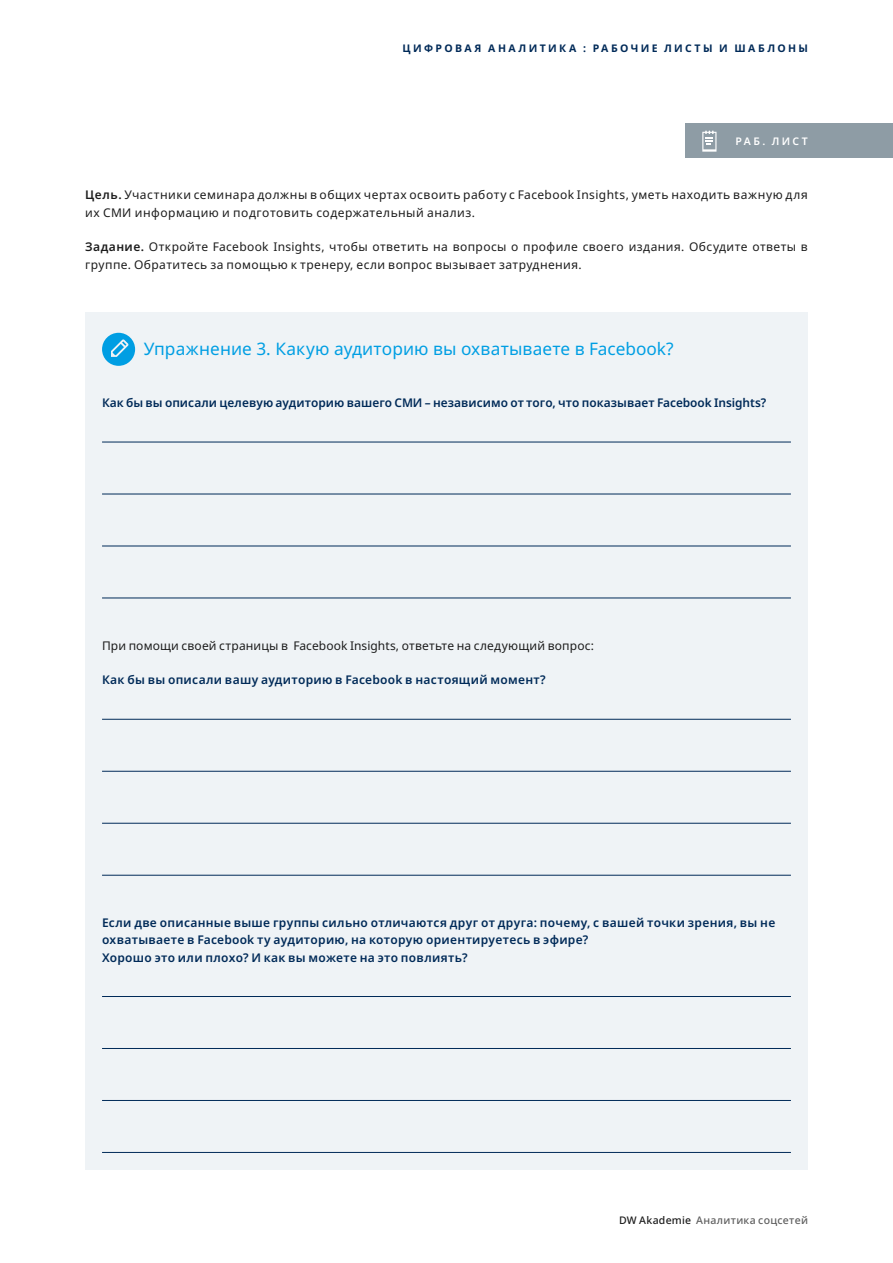
<style>
.page{position:relative;width:893px;height:1263px;background:#fff}
.page>*{position:absolute;margin:0;border:0;box-sizing:border-box;transform-origin:0 0}
.t1{font:17.25px "Noto Sans";letter-spacing:.005em;color:#009ee3}
.t2{font:600 12px/17.4px "Noto Sans";letter-spacing:.02em;color:#002a58}
.t3{font:12px/17.4px "Noto Sans";letter-spacing:.035em;color:#1c1c1c}
.t4{font:12px "Noto Sans";letter-spacing:.01em;color:#1c1c1c}
.t5{font:700 10.5px "Noto Sans";letter-spacing:.225em;color:#002a58}
.t6{font:500 10.5px "Noto Sans";letter-spacing:.025em;color:#5e5e5e}
.t7{font:600 10.5px "Noto Sans";letter-spacing:.22em;color:#fff}
.s1{font-weight:600}
.s2{color:#1c1c1c}
</style>
<div class="page">
<div style="left:686px;top:123px;width:207px;height:35px;background:#8e9ca5"></div>
<svg style="left:702px;top:131px;width:14px;height:21px"></svg>
<div style="left:85px;top:312px;width:723px;height:857px;background:#eff3f6"></div>
<hr style="left:102px;top:442px;width:689px;height:1px;background:#002a58">
<hr style="left:102px;top:494px;width:689px;height:1px;background:#002a58">
<hr style="left:102px;top:546px;width:689px;height:1px;background:#002a58">
<hr style="left:102px;top:598px;width:689px;height:1px;background:#002a58">
<hr style="left:102px;top:719px;width:689px;height:1px;background:#002a58">
<hr style="left:102px;top:771px;width:689px;height:1px;background:#002a58">
<hr style="left:102px;top:823px;width:689px;height:1px;background:#002a58">
<hr style="left:102px;top:875px;width:689px;height:1px;background:#002a58">
<hr style="left:102px;top:996px;width:689px;height:1px;background:#002a58">
<hr style="left:102px;top:1048px;width:689px;height:1px;background:#002a58">
<hr style="left:102px;top:1100px;width:689px;height:1px;background:#002a58">
<hr style="left:102px;top:1152px;width:689px;height:1px;background:#002a58">
<svg style="left:102px;top:333px;width:33px;height:33px"></svg>
<p class="t5" style="left:403px;top:41px;width:407px">ЦИФРОВАЯ АНАЛИТИКА : РАБОЧИЕ ЛИСТЫ И ШАБЛОНЫ</p>
<p class="t7" style="left:735px;top:134px;width:74px">РАБ . ЛИСТ</p>
<p class="t3" style="left:85px;top:186px;width:724px"><span class="s1">Цель.</span> Участники семинара должны в общих чертах освоить работу с Facebook Insights, уметь находить важную для их СМИ информацию и подготовить содержательный анализ.</p>
<p class="t3" style="left:85px;top:238px;width:724px"><span class="s1">Задание.</span> Откройте Facebook Insights, чтобы ответить на вопросы о профиле своего издания. Обсудите ответы в группе. Обратитесь за помощью к тренеру, если вопрос вызывает затруднения.</p>
<h1 class="t1" style="left:144px;top:337px;width:531px">Упражнение 3. Какую аудиторию вы охватываете в Facebook?</h1>
<p class="t2" style="left:102px;top:394px;width:666px">Как бы вы описали целевую аудиторию вашего СМИ – независимо от того, что показывает Facebook Insights?</p>
<p class="t4" style="left:102px;top:637px;width:493px">При помощи своей страницы в Facebook Insights, ответьте на следующий вопрос:</p>
<p class="t2" style="left:102px;top:672px;width:445px">Как бы вы описали вашу аудиторию в Facebook в настоящий момент?</p>
<p class="t2" style="left:102px;top:914px;width:675px">Если две описанные выше группы сильно отличаются друг от друга: почему, с вашей точки зрения, вы не охватываете в Facebook ту аудиторию, на которую ориентируетесь в эфире?<br>Хорошо это или плохо? И как вы можете на это повлиять?</p>
<p class="t6" style="left:619px;top:1213px;width:191px"><span class="s2">DW Akademie</span> Аналитика соцсетей</p>
</div>
